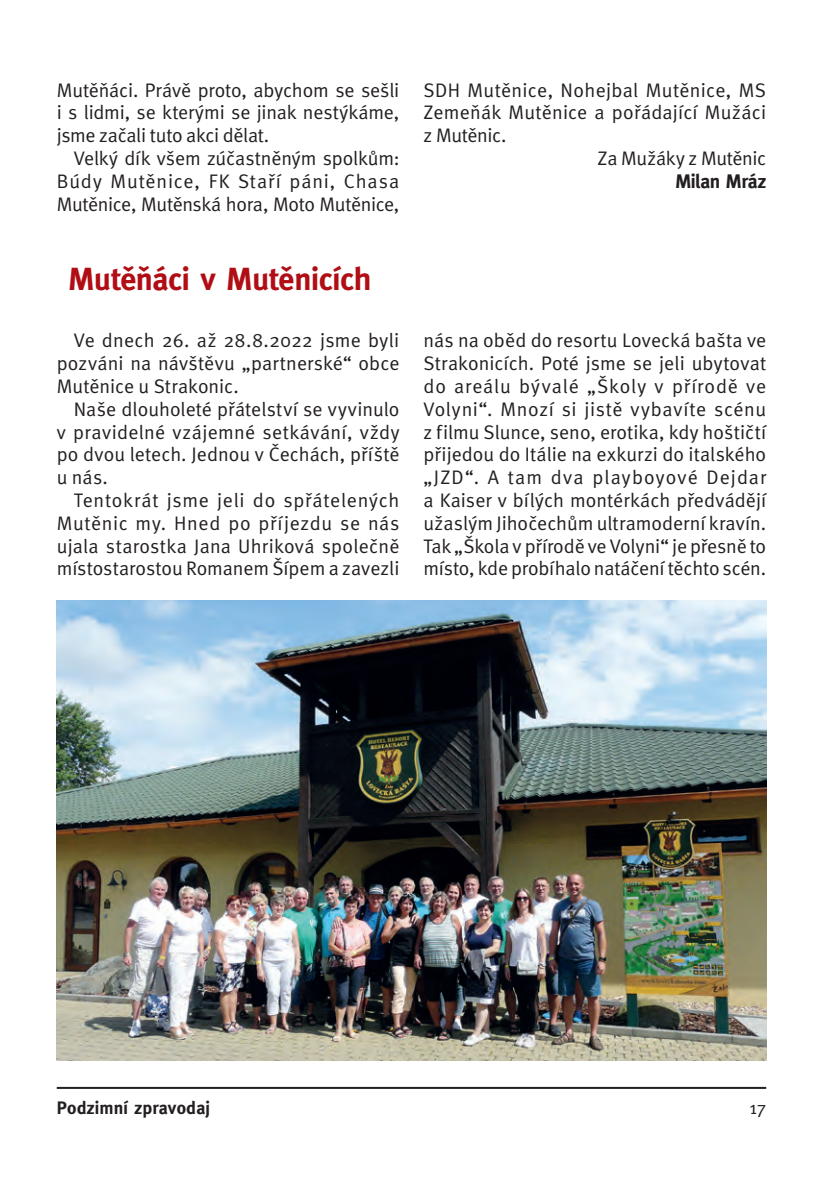
<style>
.page{position:relative;width:840px;height:1191px;background:#fff}
.page>*{position:absolute;margin:0;border:0;box-sizing:border-box;transform-origin:0 0}
.Vychozi_Ninbus_9_5{font:700 32px "Meta CE";letter-spacing:-.01em;color:#b00d15}
.Vychozi_Ninbus_9_5-2{font:19.6px/22.8px "Meta CE";color:#231f20;text-align:justify}
.Vychozi_Ninbus_9_5-3{font:700 19.6px "Meta CE";letter-spacing:-.015em;color:#231f20}
.t1{font:700 18px "Meta CE";letter-spacing:.01em;color:#231f20}
.t2{font:18px "Meta CE";color:#231f20}
</style>
<div class="page">
<hr style="left:57px;top:1087px;width:708px;height:2px;background:#231f20">
<img style="left:57px;top:600px;width:708px;height:460px">
<p class="Vychozi_Ninbus_9_5-2" style="left:57px;top:78px;width:344px">Mutěňáci. Právě proto, abychom se sešli i s lidmi, se kterými se jinak nestýkáme, jsme začali tuto akci dělat.</p>
<p class="Vychozi_Ninbus_9_5-2" style="left:57px;top:147px;width:344px;text-indent:17px">Velký dík všem zúčastněným spolkům:<br>Búdy Mutěnice, FK Staří páni, Chasa Mutěnice, Mutěnská hora, Moto Mutěnice,</p>
<p class="Vychozi_Ninbus_9_5" style="left:68px;top:260px;width:304px">Mutěňáci v Mutěnicích</p>
<p class="Vychozi_Ninbus_9_5-2" style="left:57px;top:329px;width:344px;text-indent:17px">Ve dnech 26. až 28.8.2022 jsme byli pozváni na návštěvu „partnerské“ obce Mutěnice u Strakonic.</p>
<p class="Vychozi_Ninbus_9_5-2" style="left:57px;top:397px;width:344px;text-indent:17px">Naše dlouholeté přátelství se vyvinulo v pravidelné vzájemné setkávání, vždy po dvou letech. Jednou v Čechách, příště u nás.</p>
<p class="Vychozi_Ninbus_9_5-2" style="left:57px;top:488px;width:344px;text-indent:17px">Tentokrát jsme jeli do spřátelených Mutěnic my. Hned po příjezdu se nás ujala starostka Jana Uhriková společně místostarostou Romanem Šípem a zavezli</p>
<p class="Vychozi_Ninbus_9_5-2" style="left:423px;top:78px;width:344px">SDH Mutěnice, Nohejbal Mutěnice, MS Zemeňák Mutěnice a pořádající Mužáci z Mutěnic.</p>
<p class="Vychozi_Ninbus_9_5-2" style="left:597px;top:146px;width:170px">Za Mužáky z Mutěnic</p>
<p class="Vychozi_Ninbus_9_5-3" style="left:675px;top:169px;width:92px">Milan Mráz</p>
<p class="Vychozi_Ninbus_9_5-2" style="left:423px;top:329px;width:344px">nás na oběd do resortu Lovecká bašta ve Strakonicích. Poté jsme se jeli ubytovat do areálu bývalé „Školy v přírodě ve Volyni“. Mnozí si jistě vybavíte scénu z filmu Slunce, seno, erotika, kdy hoštičtí přijedou do Itálie na exkurzi do italského „JZD“. A tam dva playboyové Dejdar a Kaiser v bílých montérkách předvádějí užaslým Jihočechům ultramoderní kravín.<br>Tak „Škola v přírodě ve Volyni“ je přesně to místo, kde probíhalo natáčení těchto scén.</p>
<p class="t1" style="left:57px;top:1097px;width:155px">Podzimní zpravodaj</p>
<p class="t2" style="left:749px;top:1097px;width:18px">17</p>
</div>
